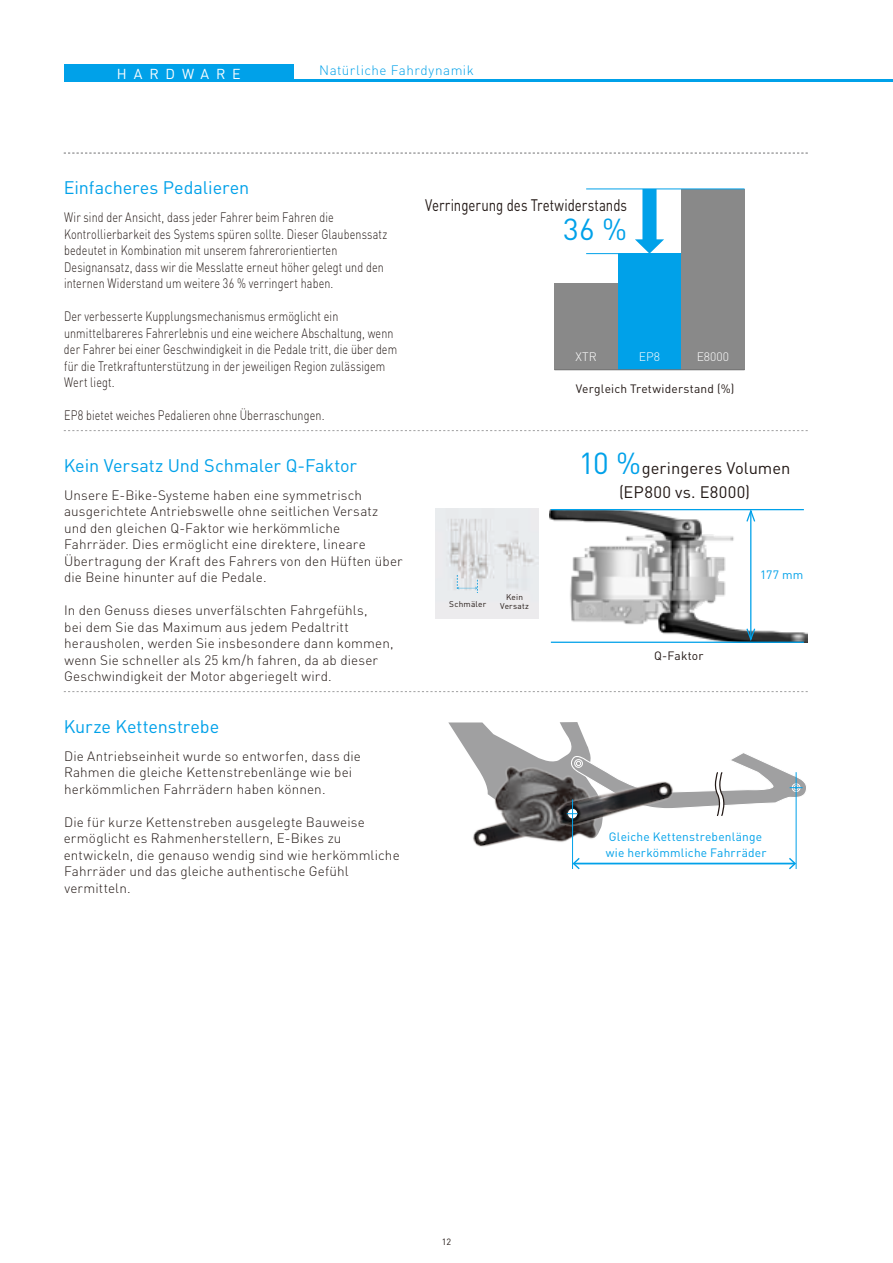
<style>
.page{position:relative;width:893px;height:1263px;background:#fff}
.page>*{position:absolute;margin:0;border:0;box-sizing:border-box;transform-origin:0 0}
.t1{font:30px "DIN Pro";color:#00a1e9}
.t2{font:18px "DIN Pro";letter-spacing:-.005em;color:#00a1e9}
.t3{font:16.5px "DIN Pro";color:#231916;scale:.8 1}
.t4{font:16.5px "DIN Pro";color:#231916}
.t5{font:16.5px "DIN Pro";letter-spacing:.02em;color:#231916}
.t6{font:14.25px "DIN Pro";letter-spacing:.475em;color:#fff}
.t7{font:300 13.5px/16.5px "DIN Pro";letter-spacing:.01em;color:#231916}
.t8{font:300 13.5px/16.5px "DIN Pro";letter-spacing:.01em;color:#231916;scale:.8 1}
.t9{font:300 13.5px "DIN Pro";letter-spacing:.035em;color:#00a1e9}
.t10{font:700 13.05px "Frutiger LT Pro";color:#00a1e9}
.t11{font:300 12.15px "DIN Pro";color:#fff}
.t12{font:12px/15.8px "DIN Pro";letter-spacing:.015em;color:#00a1e9}
.t13{font:12px "DIN Pro";letter-spacing:.015em;color:#231916}
.t14{font:9px "DIN Pro";color:#231916}
.t15{font:8.25px/9px "DIN Pro";letter-spacing:.025em;color:#231916;text-align:center}
.s1{font-size:30px;color:#00a1e9}
</style>
<div class="page">
<div style="left:64px;top:64px;width:229px;height:18px;background:#00a1e9"></div>
<hr style="left:64px;top:80px;width:829px;height:2px;background:#00a1e9">
<svg style="left:64px;top:153px;width:744px;height:1px"></svg>
<img style="left:549px;top:510px;width:259px;height:133px">
<hr style="left:551px;top:509px;width:253px;height:1px;background:#00a1e9">
<hr style="left:750px;top:511px;width:1px;height:128px;background:#00a1e9">
<svg style="left:745px;top:627px;width:11px;height:15px"></svg>
<svg style="left:745px;top:510px;width:11px;height:13px"></svg>
<hr style="left:551px;top:642px;width:253px;height:1px;background:#00a1e9">
<img style="left:473px;top:840px;width:291px;height:30px">
<hr style="left:574px;top:863px;width:221px;height:1px;background:#00a1e9">
<svg style="left:573px;top:858px;width:7px;height:11px"></svg>
<svg style="left:789px;top:858px;width:7px;height:11px"></svg>
<hr style="left:572px;top:799px;width:1px;height:70px;background:#00a1e9">
<hr style="left:796px;top:772px;width:1px;height:97px;background:#00a1e9">
<svg style="left:448px;top:722px;width:358px;height:118px"></svg>
<img style="left:436px;top:509px;width:102px;height:109px">
<svg style="left:456px;top:575px;width:24px;height:18px"></svg>
<svg style="left:457px;top:575px;width:21px;height:18px"></svg>
<svg style="left:64px;top:691px;width:744px;height:1px"></svg>
<svg style="left:64px;top:430px;width:744px;height:1px"></svg>
<svg style="left:635px;top:190px;width:29px;height:63px"></svg>
<div style="left:554px;top:283px;width:64px;height:87px;background:#898989"></div>
<div style="left:618px;top:254px;width:63px;height:116px;background:#00a1e9"></div>
<div style="left:681px;top:189px;width:63px;height:181px;background:#898989"></div>
<hr style="left:554px;top:369px;width:190px;height:1px;background:#727272">
<hr style="left:586px;top:253px;width:95px;height:1px;background:#00a1e9">
<hr style="left:586px;top:189px;width:158px;height:1px;background:#00a1e9">
<div style="left:602px;top:829px;width:168px;height:30px;background:#fff"></div>
<p class="t6" style="left:117px;top:64px;width:125px">HARDWARE</p>
<p class="t9" style="left:319px;top:61px;width:156px">Natürliche Fahrdynamik</p>
<h2 class="t2" style="left:64px;top:175px;width:187px">Einfacheres Pedalieren</h2>
<p class="t8" style="left:64px;top:208px;width:406px">Wir sind der Ansicht, dass jeder Fahrer beim Fahren die Kontrollierbarkeit des Systems spüren sollte. Dieser Glaubenssatz bedeutet in Kombination mit unserem fahrerorientierten Designansatz, dass wir die Messlatte erneut höher gelegt und den internen Widerstand um weitere 36 % verringert haben.</p>
<p class="t8" style="left:64px;top:307px;width:418px">Der verbesserte Kupplungsmechanismus ermöglicht ein unmittelbareres Fahrerlebnis und eine weichere Abschaltung, wenn der Fahrer bei einer Geschwindigkeit in die Pedale tritt, die über dem für die Tretkraftunterstützung in der jeweiligen Region zulässigem Wert liegt.</p>
<p class="t8" style="left:64px;top:406px;width:327px">EP8 bietet weiches Pedalieren ohne Überraschungen.</p>
<h2 class="t2" style="left:64px;top:453px;width:295px">Kein Versatz Und Schmaler Q-Faktor</h2>
<p class="t7" style="left:64px;top:486px;width:340px">Unsere E-Bike-Systeme haben eine symmetrisch ausgerichtete Antriebswelle ohne seitlichen Versatz und den gleichen Q-Faktor wie herkömmliche Fahrräder. Dies ermöglicht eine direktere, lineare Übertragung der Kraft des Fahrers von den Hüften über die Beine hinunter auf die Pedale.</p>
<p class="t7" style="left:64px;top:601px;width:331px">In den Genuss dieses unverfälschten Fahrgefühls,<br>bei dem Sie das Maximum aus jedem Pedaltritt herausholen, werden Sie insbesondere dann kommen, wenn Sie schneller als 25 km/h fahren, da ab dieser Geschwindigkeit der Motor abgeriegelt wird.</p>
<h2 class="t2" style="left:64px;top:714px;width:157px">Kurze Kettenstrebe</h2>
<p class="t7" style="left:64px;top:747px;width:298px">Die Antriebseinheit wurde so entworfen, dass die<br>Rahmen die gleiche Kettenstrebenlänge wie bei herkömmlichen Fahrrädern haben können.</p>
<p class="t7" style="left:64px;top:813px;width:337px">Die für kurze Kettenstreben ausgelegte Bauweise ermöglicht es Rahmenherstellern, E-Bikes zu entwickeln, die genauso wendig sind wie herkömmliche Fahrräder und das gleiche authentische Gefühl vermitteln.</p>
<p class="t3" style="left:425px;top:194px;width:254px">Verringerung des Tretwiderstands</p>
<h1 class="t1" style="left:563px;top:209px;width:66px">36 %</h1>
<p class="t11" style="left:576px;top:349px;width:23px">XTR</p>
<p class="t11" style="left:639px;top:349px;width:23px">EP8</p>
<p class="t11" style="left:697px;top:349px;width:34px">E8000</p>
<p class="t13" style="left:576px;top:380px;width:160px">Vergleich Tretwiderstand (%)</p>
<p class="t4" style="left:579px;top:457px;width:213px"><span class="s1">10 %</span>geringeres Volumen</p>
<p class="t15" style="left:449px;top:599px;width:39px">Schmäler</p>
<p class="t15" style="left:500px;top:592px;width:30px">Kein<br>Versatz</p>
<p class="t5" style="left:619px;top:480px;width:133px">(EP800 vs. E8000)</p>
<p class="t12" style="left:760px;top:567px;width:45px">177 mm</p>
<p class="t13" style="left:654px;top:648px;width:51px">Q-Faktor</p>
<p class="t12" style="left:606px;top:829px;width:162px">Gleiche Kettenstrebenlänge wie herkömmliche Fahrräder</p>
<p class="t10" style="left:619px;top:842px;width:129px">same as normal MTB</p>
<p class="t14" style="left:442px;top:1235px;width:11px">12</p>
</div>
